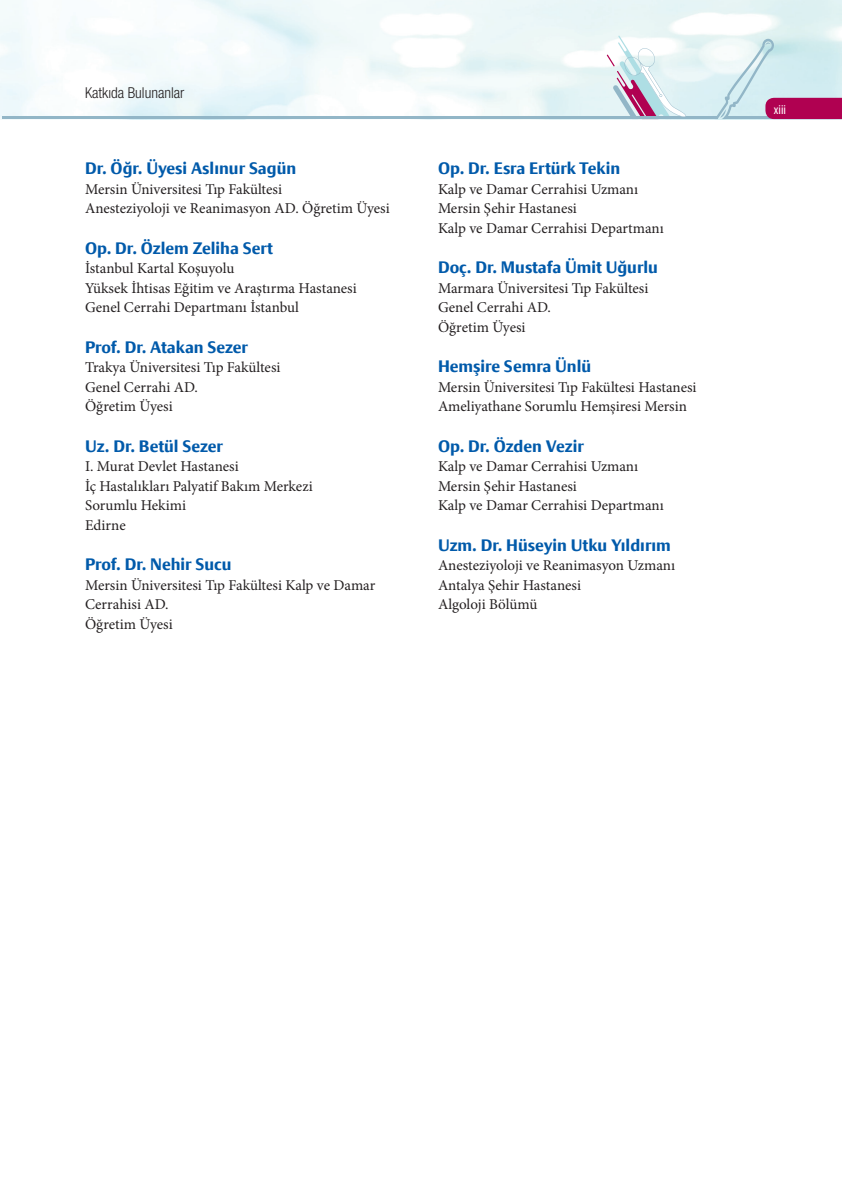
<style>
.page{position:relative;width:842px;height:1195px;background:#fff}
.page>*{position:absolute;margin:0;border:0;box-sizing:border-box;transform-origin:0 0}
.t1{font:700 16.5px "Taxon";color:#015aaa}
.t2{font:15px/19.5px "Minions";color:#231f20}
.t3{font:15px "Helvetica 47 Lt Cn";color:#231f20}
.t4{font:condensed 13.5px "Myriad Pro";color:#fff}
</style>
<div class="page">
<hr style="left:2px;top:117px;width:715px;height:2px;background:#92b6c7">
<svg style="left:715px;top:39px;width:127px;height:80px"></svg>
<svg style="left:607px;top:36px;width:80px;height:81px"></svg>
<p class="t3" style="left:85px;top:84px;width:101px">Katkıda Bulunanlar</p>
<p class="t3" style="left:85px;top:84px;width:30px">0000</p>
<p class="t1" style="left:85px;top:158px;width:213px">Dr. Öğr. Üyesi Aslınur Sagün</p>
<p class="t2" style="left:85px;top:179px;width:306px">Mersin Üniversitesi Tıp Fakültesi<br>Anesteziyoloji ve Reanimasyon AD. Öğretim Üyesi</p>
<p class="t1" style="left:85px;top:237px;width:189px">Op. Dr. Özlem Zeliha Sert</p>
<p class="t2" style="left:85px;top:259px;width:273px">İstanbul Kartal Koşuyolu<br>Yüksek İhtisas Eğitim ve Araştırma Hastanesi<br>Genel Cerrahi Departmanı İstanbul</p>
<p class="t1" style="left:85px;top:336px;width:165px">Prof. Dr. Atakan Sezer</p>
<p class="t2" style="left:85px;top:358px;width:197px">Trakya Üniversitesi Tıp Fakültesi<br>Genel Cerrahi AD.<br>Öğretim Üyesi</p>
<p class="t1" style="left:85px;top:435px;width:140px">Uz. Dr. Betül Sezer</p>
<p class="t2" style="left:85px;top:457px;width:229px">I. Murat Devlet Hastanesi<br>İç Hastalıkları Palyatif Bakım Merkezi<br>Sorumlu Hekimi<br>Edirne</p>
<p class="t1" style="left:85px;top:554px;width:148px">Prof. Dr. Nehir Sucu</p>
<p class="t2" style="left:85px;top:575px;width:292px">Mersin Üniversitesi Tıp Fakültesi Kalp ve Damar<br>Cerrahisi AD.<br>Öğretim Üyesi</p>
<p class="t1" style="left:438px;top:158px;width:184px">Op. Dr. Esra Ertürk Tekin</p>
<p class="t2" style="left:438px;top:179px;width:227px">Kalp ve Damar Cerrahisi Uzmanı<br>Mersin Şehir Hastanesi<br>Kalp ve Damar Cerrahisi Departmanı</p>
<p class="t1" style="left:438px;top:257px;width:221px">Doç. Dr. Mustafa Ümit Uğurlu</p>
<p class="t2" style="left:438px;top:278px;width:212px">Marmara Üniversitesi Tıp Fakültesi<br>Genel Cerrahi AD.<br>Öğretim Üyesi</p>
<p class="t1" style="left:438px;top:356px;width:155px">Hemşire Semra Ünlü</p>
<p class="t2" style="left:438px;top:377px;width:260px">Mersin Üniversitesi Tıp Fakültesi Hastanesi<br>Ameliyathane Sorumlu Hemşiresi Mersin</p>
<p class="t1" style="left:438px;top:435px;width:147px">Op. Dr. Özden Vezir</p>
<p class="t2" style="left:438px;top:457px;width:227px">Kalp ve Damar Cerrahisi Uzmanı<br>Mersin Şehir Hastanesi<br>Kalp ve Damar Cerrahisi Departmanı</p>
<p class="t1" style="left:438px;top:534px;width:234px">Uzm. Dr. Hüseyin Utku Yıldırım</p>
<p class="t2" style="left:438px;top:556px;width:239px">Anesteziyoloji ve Reanimasyon Uzmanı<br>Antalya Şehir Hastanesi<br>Algoloji Bölümü</p>
<p class="t4" style="left:774px;top:101px;width:14px">xiii</p>
</div>
